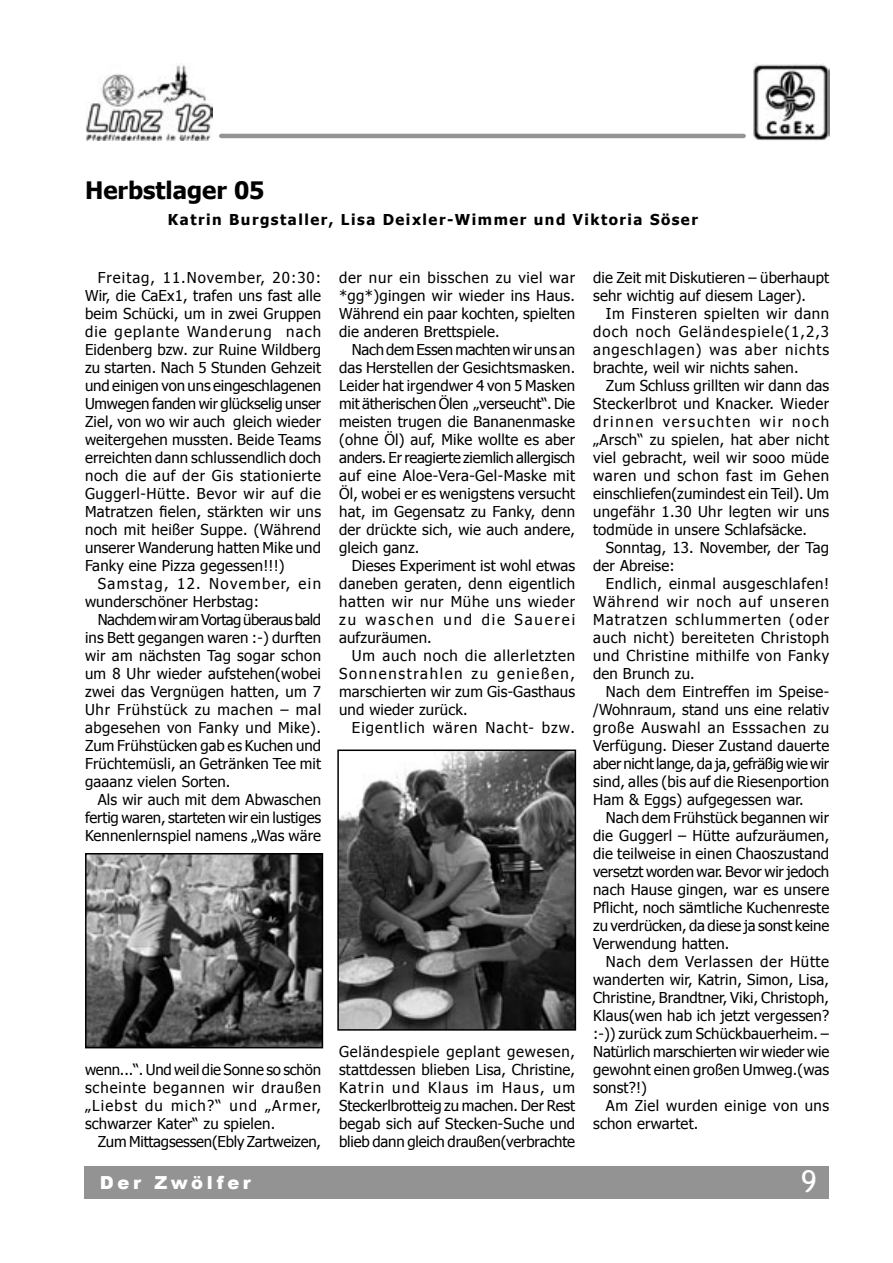
<style>
.page{position:relative;width:893px;height:1263px;background:#fff}
.page>*{position:absolute;margin:0;border:0;box-sizing:border-box;transform-origin:0 0}
.t1{font:30px "Trebuchet MS";color:#fff}
.Headline{font:700 24px "Tahoma";color:#000}
.t2{font:900 18px "Arial";letter-spacing:.205em;color:#fff}
.Text{font:15px/18px "Tahoma";letter-spacing:.01em;color:#000;text-align:justify}
.Autor{font:700 15px "Tahoma";letter-spacing:.1em;color:#000}
.Text-2{font:15px/18px "Tahoma";letter-spacing:.035em;color:#000}
.Text-3{font:15px "Tahoma";letter-spacing:-.015em;color:#000}
.Text-4{font:15px "Tahoma";letter-spacing:.07em;color:#000}
</style>
<div class="page">
<div style="left:85px;top:1167px;width:744px;height:32px;background:#939393"></div>
<hr style="left:221px;top:134px;width:523px;height:4px;background:#939393">
<img style="left:86px;top:65px;width:126px;height:75px">
<img style="left:753px;top:64px;width:76px;height:76px">
<img style="left:88px;top:856px;width:232px;height:189px">
<div style="left:85px;top:853px;width:238px;height:195px;border:2px solid #000"></div>
<img style="left:340px;top:752px;width:233px;height:276px">
<div style="left:337px;top:749px;width:239px;height:282px;border:2px solid #000"></div>
<p class="Headline" style="left:85px;top:173px;width:181px">Herbstlager 05</p>
<p class="Autor" style="left:168px;top:209px;width:531px">Katrin Burgstaller, Lisa Deixler-Wimmer und Viktoria Söser</p>
<p class="Text" style="left:85px;top:268px;width:238px;text-indent:13px">Freitag, 11.November, 20:30:<br>Wir, die CaEx1, trafen uns fast alle beim Schücki, um in zwei Gruppen die geplante Wanderung nach Eidenberg bzw. zur Ruine Wildberg zu starten. Nach 5 Stunden Gehzeit und einigen von uns eingeschlagenen Umwegen fanden wir glückselig unser Ziel, von wo wir auch gleich wieder weitergehen mussten. Beide Teams erreichten dann schlussendlich doch noch die auf der Gis stationierte Guggerl-Hütte. Bevor wir auf die Matratzen fielen, stärkten wir uns noch mit heißer Suppe. (Während unserer Wanderung hatten Mike und Fanky eine Pizza gegessen!!!)</p>
<p class="Text" style="left:85px;top:574px;width:238px;text-indent:13px">Samstag, 12. November, ein wunderschöner Herbstag:</p>
<p class="Text" style="left:85px;top:610px;width:238px;text-indent:13px">Nachdem wir am Vortag überaus bald ins Bett gegangen waren :-) durften wir am nächsten Tag sogar schon um 8 Uhr wieder aufstehen(wobei zwei das Vergnügen hatten, um 7<br>Uhr Frühstück zu machen – mal abgesehen von Fanky und Mike).<br>Zum Frühstücken gab es Kuchen und Früchtemüsli, an Getränken Tee mit gaaanz vielen Sorten.</p>
<p class="Text" style="left:85px;top:790px;width:238px;text-indent:13px">Als wir auch mit dem Abwaschen fertig waren, starteten wir ein lustiges Kennenlernspiel namens „Was wäre</p>
<p class="Text" style="left:85px;top:1060px;width:238px">wenn...“. Und weil die Sonne so schön scheinte begannen wir draußen „Liebst du mich?“ und „Armer, schwarzer Kater“ zu spielen.</p>
<p class="Text-3" style="left:98px;top:1131px;width:225px">Zum Mittagsessen(Ebly Zartweizen,</p>
<p class="Text" style="left:339px;top:268px;width:238px">der nur ein bisschen zu viel war *gg*)gingen wir wieder ins Haus.<br>Während ein paar kochten, spielten die anderen Brettspiele.</p>
<p class="Text" style="left:339px;top:340px;width:238px;text-indent:13px">Nach dem Essen machten wir uns an das Herstellen der Gesichtsmasken.<br>Leider hat irgendwer 4 von 5 Masken mit ätherischen Ölen „verseucht“. Die meisten trugen die Bananenmaske (ohne Öl) auf, Mike wollte es aber anders. Er reagierte ziemlich allergisch auf eine Aloe-Vera-Gel-Maske mit Öl, wobei er es wenigstens versucht hat, im Gegensatz zu Fanky, denn der drückte sich, wie auch andere, gleich ganz.</p>
<p class="Text" style="left:339px;top:556px;width:238px;text-indent:13px">Dieses Experiment ist wohl etwas daneben geraten, denn eigentlich hatten wir nur Mühe uns wieder zu waschen und die Sauerei aufzuräumen.</p>
<p class="Text" style="left:339px;top:646px;width:238px;text-indent:13px">Um auch noch die allerletzten Sonnenstrahlen zu genießen, marschierten wir zum Gis-Gasthaus und wieder zurück.</p>
<p class="Text-4" style="left:352px;top:717px;width:225px">Eigentlich wären Nacht- bzw.</p>
<p class="Text" style="left:339px;top:1042px;width:238px">Geländespiele geplant gewesen, stattdessen blieben Lisa, Christine, Katrin und Klaus im Haus, um Steckerlbrotteig zu machen. Der Rest begab sich auf Stecken-Suche und blieb dann gleich draußen(verbrachte</p>
<p class="Text" style="left:593px;top:268px;width:238px">die Zeit mit Diskutieren – überhaupt sehr wichtig auf diesem Lager).</p>
<p class="Text" style="left:593px;top:304px;width:238px;text-indent:13px">Im Finsteren spielten wir dann doch noch Geländespiele(1,2,3 angeschlagen) was aber nichts brachte, weil wir nichts sahen.</p>
<p class="Text" style="left:593px;top:376px;width:238px;text-indent:13px">Zum Schluss grillten wir dann das Steckerlbrot und Knacker. Wieder drinnen versuchten wir noch „Arsch“ zu spielen, hat aber nicht viel gebracht, weil wir sooo müde waren und schon fast im Gehen einschliefen(zumindest ein Teil). Um ungefähr 1.30 Uhr legten wir uns todmüde in unsere Schlafsäcke.</p>
<p class="Text" style="left:593px;top:538px;width:238px;text-indent:13px">Sonntag, 13. November, der Tag der Abreise:</p>
<p class="Text" style="left:593px;top:574px;width:238px;text-indent:13px">Endlich, einmal ausgeschlafen!<br>Während wir noch auf unseren Matratzen schlummerten (oder auch nicht) bereiteten Christoph und Christine mithilfe von Fanky den Brunch zu.</p>
<p class="Text" style="left:593px;top:682px;width:238px;text-indent:13px">Nach dem Eintreffen im Speise-/Wohnraum, stand uns eine relativ große Auswahl an Esssachen zu Verfügung. Dieser Zustand dauerte aber nicht lange, da ja, gefräßig wie wir sind, alles (bis auf die Riesenportion Ham &amp; Eggs) aufgegessen war.</p>
<p class="Text" style="left:593px;top:808px;width:238px;text-indent:13px">Nach dem Frühstück begannen wir die Guggerl – Hütte aufzuräumen, die teilweise in einen Chaoszustand versetzt worden war. Bevor wir jedoch nach Hause gingen, war es unsere Pflicht, noch sämtliche Kuchenreste zu verdrücken, da diese ja sonst keine Verwendung hatten.</p>
<p class="Text" style="left:593px;top:952px;width:238px;text-indent:13px">Nach dem Verlassen der Hütte wanderten wir, Katrin, Simon, Lisa, Christine, Brandtner, Viki, Christoph, Klaus(wen hab ich jetzt vergessen? :-)) zurück zum Schückbauerheim. – Natürlich marschierten wir wieder wie gewohnt einen großen Umweg.(was sonst?!)</p>
<p class="Text-2" style="left:593px;top:1096px;width:238px;text-indent:13px">Am Ziel wurden einige von uns schon erwartet.</p>
<p class="t2" style="left:100px;top:1169px;width:153px">Der Zwölfer</p>
<h1 class="t1" style="left:801px;top:1164px;width:17px">9</h1>
</div>
